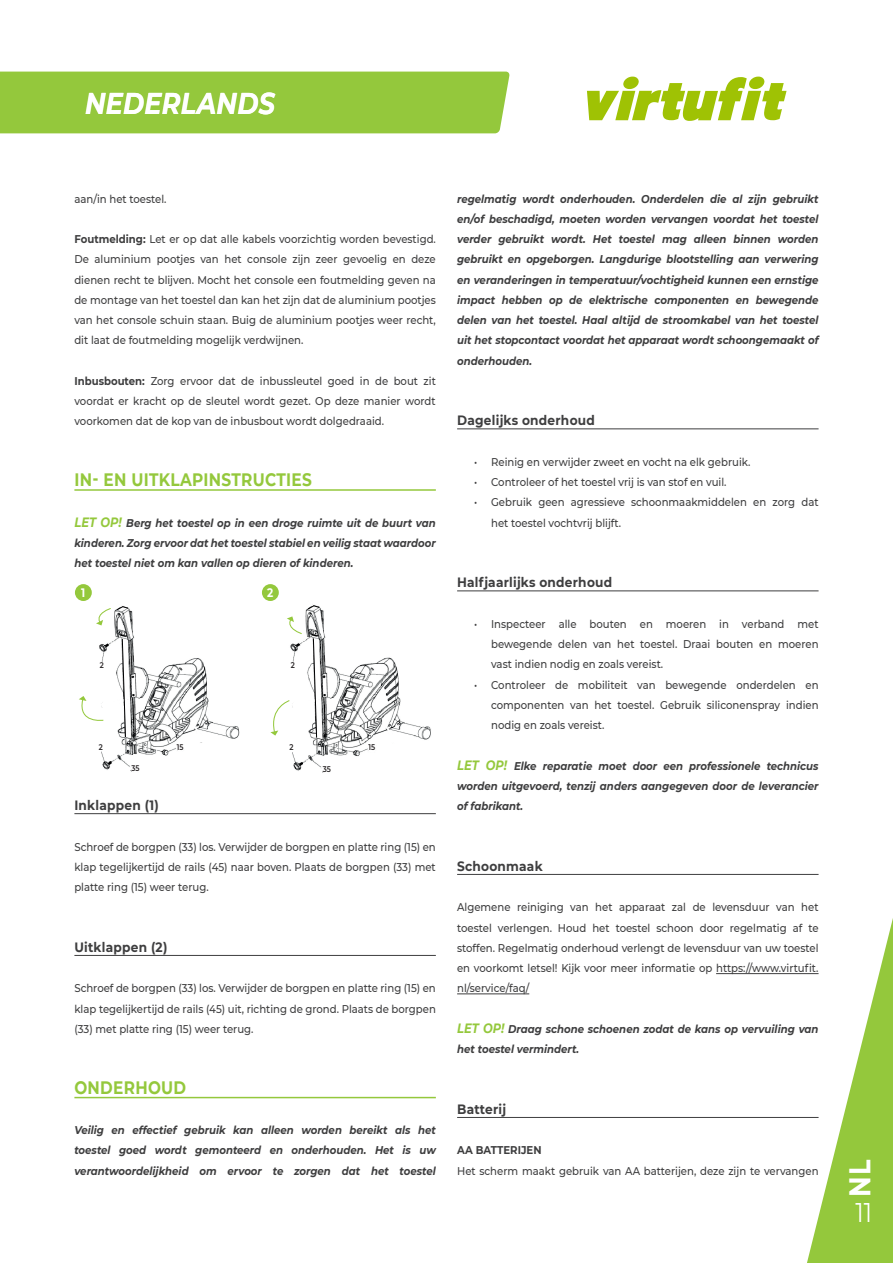
<style>
.page{position:relative;width:893px;height:1263px;background:#fff}
.page>*{position:absolute;margin:0;border:0;box-sizing:border-box;transform-origin:0 0}
.t1{font:italic 700 30px "Montserrat";letter-spacing:.01em;color:#fff;scale:.85 1}
.t2{font:700 30px "Montserrat";color:#fff;scale:.85 1}
.t3{font:27px "Montserrat";color:#fff;scale:.85 1}
.t4{font:700 18px "Montserrat";letter-spacing:.02em;color:#94c83c;scale:.85 1}
.t5{font:700 13.5px "Montserrat";letter-spacing:.02em;color:#3e3e3f;scale:.9 1}
.t6{font:700 12.3px "Montserrat";color:#fff;scale:.85 1}
.t7{font:500 11.25px/20.2px "Montserrat";color:#3e3e3f;text-align:justify;scale:.9 1}
.t8{font:italic 700 11.25px/20.2px "Montserrat";color:#3e3e3f;text-align:justify;scale:.9 1}
.t9{font:700 11.25px "Montserrat";color:#3e3e3f;scale:.9 1}
.t10{font:600 8.25px "Montserrat";color:#231f20;scale:.85 1}
.t11{font:600 8.1px "Montserrat";color:#231f20;scale:.85 1}
.s1{font-weight:700}
.s2{font-size:13.5px;color:#94c83c}
</style>
<div class="page">
<div style="left:0;top:72px;width:510px;height:61px;background:#94c83c"></div>
<svg style="left:587px;top:77px;width:199px;height:44px"></svg>
<svg style="left:798px;top:873px;width:95px;height:390px"></svg>
<hr style="left:457px;top:428px;width:362px;height:1px;background:#3e3e3f">
<hr style="left:457px;top:590px;width:362px;height:1px;background:#3e3e3f">
<hr style="left:457px;top:874px;width:362px;height:1px;background:#3e3e3f">
<hr style="left:716px;top:973px;width:103px;height:1px;background:#3e3e3f">
<hr style="left:457px;top:993px;width:72px;height:1px;background:#3e3e3f">
<hr style="left:457px;top:1117px;width:362px;height:1px;background:#3e3e3f">
<hr style="left:74px;top:489px;width:362px;height:2px;background:#94c83c">
<hr style="left:74px;top:813px;width:362px;height:1px;background:#3e3e3f">
<hr style="left:74px;top:955px;width:362px;height:1px;background:#3e3e3f">
<hr style="left:74px;top:1097px;width:362px;height:1px;background:#94c83c">
<img style="left:101px;top:608px;width:139px;height:164px">
<div style="left:116px;top:768px;width:14px;height:7px;background:#fff"></div>
<div style="left:92px;top:620px;width:14px;height:19px;background:#fff"></div>
<div style="left:176px;top:743px;width:9px;height:9px;background:#fff;border-radius:50%"></div>
<div style="left:130px;top:762px;width:11px;height:11px;background:#fff;border-radius:50%"></div>
<div style="left:95px;top:741px;width:10px;height:11px;background:#fff;border-radius:50%"></div>
<svg style="left:193px;top:726px;width:16px;height:17px"></svg>
<svg style="left:79px;top:638px;width:51px;height:99px"></svg>
<svg style="left:96px;top:606px;width:33px;height:19px"></svg>
<div style="left:75px;top:584px;width:17px;height:17px;background:#94c83c;border-radius:50%"></div>
<img style="left:292px;top:608px;width:139px;height:165px">
<div style="left:307px;top:769px;width:14px;height:7px;background:#fff"></div>
<div style="left:368px;top:743px;width:9px;height:9px;background:#fff;border-radius:50%"></div>
<div style="left:321px;top:763px;width:11px;height:11px;background:#fff;border-radius:50%"></div>
<div style="left:285px;top:742px;width:11px;height:10px;background:#fff;border-radius:50%"></div>
<svg style="left:385px;top:726px;width:16px;height:18px"></svg>
<svg style="left:300px;top:604px;width:20px;height:6px"></svg>
<svg style="left:270px;top:616px;width:51px;height:122px"></svg>
<div style="left:262px;top:584px;width:17px;height:17px;background:#94c83c;border-radius:50%"></div>
<h1 class="t1" style="left:85px;top:86px;width:225px">NEDERLANDS</h1>
<p class="t7" style="left:74px;top:189px;width:104px">aan/in het toestel.</p>
<p class="t7" style="left:74px;top:229px;width:403px"><span class="s1">Foutmelding:</span> Let er op dat alle kabels voorzichtig worden bevestigd.<br>De aluminium pootjes van het console zijn zeer gevoelig en deze dienen recht te blijven. Mocht het console een foutmelding geven na de montage van het toestel dan kan het zijn dat de aluminium pootjes van het console schuin staan. Buig de aluminium pootjes weer recht, dit laat de foutmelding mogelijk verdwijnen.</p>
<p class="t7" style="left:74px;top:371px;width:403px"><span class="s1">Inbusbouten:</span> Zorg ervoor dat de inbussleutel goed in de bout zit voordat er kracht op de sleutel wordt gezet. Op deze manier wordt voorkomen dat de kop van de inbusbout wordt dolgedraaid.</p>
<h3 class="t4" style="left:74px;top:467px;width:281px">IN- EN UITKLAPINSTRUCTIES</h3>
<p class="t8" style="left:74px;top:513px;width:403px"><span class="s2">LET OP!</span> Berg het toestel op in een droge ruimte uit de buurt van kinderen. Zorg ervoor dat het toestel stabiel en veilig staat waardoor het toestel niet om kan vallen op dieren of kinderen.</p>
<p class="t6" style="left:81px;top:585px;width:6px">1</p>
<p class="t11" style="left:100px;top:661px;width:6px">2</p>
<p class="t11" style="left:99px;top:742px;width:6px">2</p>
<p class="t11" style="left:177px;top:742px;width:9px">15</p>
<p class="t11" style="left:132px;top:763px;width:11px">35</p>
<p class="t6" style="left:267px;top:586px;width:9px">2</p>
<p class="t10" style="left:291px;top:660px;width:6px">2</p>
<p class="t10" style="left:290px;top:743px;width:6px">2</p>
<p class="t10" style="left:368px;top:743px;width:9px">15</p>
<p class="t10" style="left:323px;top:764px;width:11px">35</p>
<p class="t5" style="left:74px;top:798px;width:95px">Inklappen (1)</p>
<p class="t7" style="left:74px;top:837px;width:403px">Schroef de borgpen (33) los. Verwijder de borgpen en platte ring (15) en klap tegelijkertijd de rails (45) naar boven. Plaats de borgpen (33) met platte ring (15) weer terug.</p>
<p class="t5" style="left:74px;top:940px;width:105px">Uitklappen (2)</p>
<p class="t7" style="left:74px;top:978px;width:403px">Schroef de borgpen (33) los. Verwijder de borgpen en platte ring (15) en klap tegelijkertijd de rails (45) uit, richting de grond. Plaats de borgpen (33) met platte ring (15) weer terug.</p>
<h3 class="t4" style="left:74px;top:1077px;width:133px">ONDERHOUD</h3>
<p class="t8" style="left:74px;top:1120px;width:403px">Veilig en effectief gebruik kan alleen worden bereikt als het toestel goed wordt gemonteerd en onderhouden. Het is uw verantwoordelijkheid om ervoor te zorgen dat het toestel</p>
<p class="t8" style="left:457px;top:189px;width:403px">regelmatig wordt onderhouden. Onderdelen die al zijn gebruikt en/of beschadigd, moeten worden vervangen voordat het toestel verder gebruikt wordt. Het toestel mag alleen binnen worden gebruikt en opgeborgen. Langdurige blootstelling aan verwering en veranderingen in temperatuur/vochtigheid kunnen een ernstige impact hebben op de elektrische componenten en bewegende delen van het toestel. Haal altijd de stroomkabel van het toestel uit het stopcontact voordat het apparaat wordt schoongemaakt of onderhouden.</p>
<p class="t5" style="left:457px;top:413px;width:155px">Dagelijks onderhoud</p>
<p class="t7" style="left:474px;top:452px;width:309px">• Reinig en verwijder zweet en vocht na elk gebruik.</p>
<p class="t7" style="left:474px;top:472px;width:282px">• Controleer of het toestel vrij is van stof en vuil.</p>
<p class="t7" style="left:491px;top:492px;width:365px;text-indent:-17px">• Gebruik geen agressieve schoonmaakmiddelen en zorg dat het toestel vochtvrij blijft.</p>
<p class="t5" style="left:457px;top:575px;width:174px">Halfjaarlijks onderhoud</p>
<p class="t7" style="left:491px;top:614px;width:365px;text-indent:-17px">• Inspecteer alle bouten en moeren in verband met bewegende delen van het toestel. Draai bouten en moeren vast indien nodig en zoals vereist.</p>
<p class="t7" style="left:491px;top:675px;width:365px;text-indent:-17px">• Controleer de mobiliteit van bewegende onderdelen en componenten van het toestel. Gebruik siliconenspray indien nodig en zoals vereist.</p>
<p class="t8" style="left:457px;top:756px;width:403px"><span class="s2">LET OP!</span> Elke reparatie moet door een professionele technicus worden uitgevoerd, tenzij anders aangegeven door de leverancier of fabrikant.</p>
<p class="t5" style="left:457px;top:859px;width:97px">Schoonmaak</p>
<p class="t7" style="left:457px;top:897px;width:403px">Algemene reiniging van het apparaat zal de levensduur van het toestel verlengen. Houd het toestel schoon door regelmatig af te stoffen. Regelmatig onderhoud verlengt de levensduur van uw toestel en voorkomt letsel! Kijk voor meer informatie op https://www.virtufit. nl/service/faq/</p>
<p class="t8" style="left:457px;top:1019px;width:403px"><span class="s2">LET OP!</span> Draag schone schoenen zodat de kans op vervuiling van het toestel vermindert.</p>
<p class="t5" style="left:457px;top:1102px;width:56px">Batterij</p>
<p class="t9" style="left:457px;top:1144px;width:95px">AA BATTERIJEN</p>
<p class="t7" style="left:457px;top:1161px;width:403px">Het scherm maakt gebruik van AA batterijen, deze zijn te vervangen</p>
<h1 class="t2" style="left:843px;top:1197px;width:45px;rotate:-90deg">NL</h1>
<h2 class="t3" style="left:856px;top:1197px;width:21px">11</h2>
</div>
